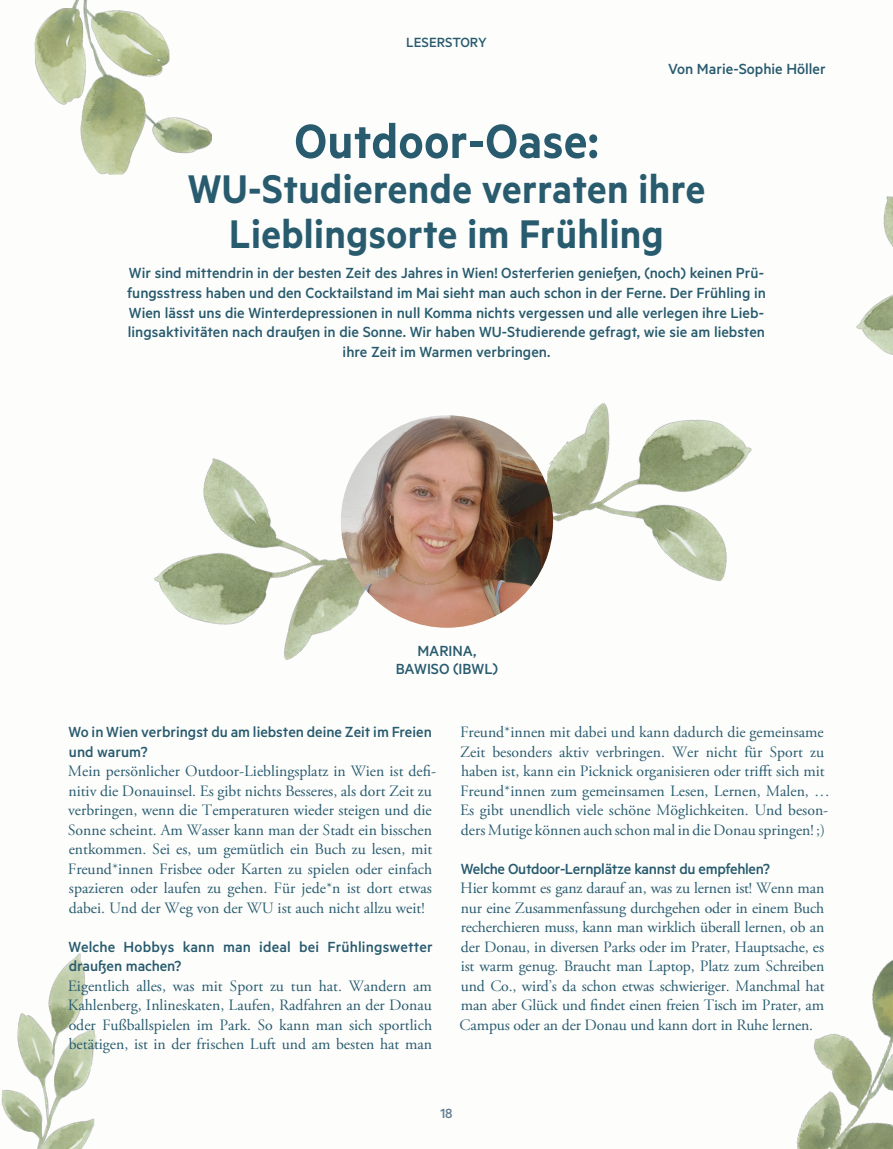
<style>
.page{position:relative;width:893px;height:1149px;background:#fff}
.page>*{position:absolute;margin:0;border:0;box-sizing:border-box;transform-origin:0 0}
.Headline_groß_Metric_Semibold{font:600 54px "Metric";letter-spacing:.01em;color:#285b6e;scale:.95 1}
.Headline_groß_Metric_Semibold-2{font:600 45px "Metric";letter-spacing:.01em;color:#285b6e;scale:.95 1}
.Subheadline_Anreisser_Metric_Medium{font:500 16.5px/19.5px "Metric";color:#285b6e;text-align:center}
.Interview_Fragen_Metric_Medium{font:500 16.5px/19.5px "Metric";color:#285b6e}
.Fließtext_Block_Garamond_Regular{font:500 16.5px/19.5px "Metric";letter-spacing:.01em;color:#285b6e}
.Interview_Fragen_Metric_Medium-2{font:500 16.5px "Metric";letter-spacing:-.02em;color:#285b6e}
.Fließtext_Block_Garamond_Regular-2{font:15.75px/19.5px "Adobe Garamond Pro";color:#285b6e}
.Kategorie_Metric_Medium{font:500 15px "Metric";color:#285b6e}
.Pagina{font:500 15px "Metric";color:#627c93}
</style>
<div class="page">
<img style="left:34px;top:0;width:178px;height:175px">
<img style="left:522px;top:402px;width:230px;height:195px">
<img style="left:154px;top:442px;width:233px;height:219px">
<img style="left:856px;top:196px;width:37px;height:159px">
<img style="left:1px;top:953px;width:96px;height:195px">
<img style="left:796px;top:959px;width:97px;height:189px">
<img style="left:341px;top:415px;width:212px;height:212px;border-radius:106px">
<p class="Kategorie_Metric_Medium" style="left:406px;top:33px;width:82px">LESERSTORY</p>
<p class="Interview_Fragen_Metric_Medium" style="left:668px;top:58px;width:159px">Von Marie-Sophie Höller</p>
<p class="Headline_groß_Metric_Semibold" style="left:294px;top:109px;width:322px">Outdoor-Oase:</p>
<p class="Headline_groß_Metric_Semibold-2" style="left:188px;top:162px;width:546px">WU-Studierende verraten ihre</p>
<p class="Headline_groß_Metric_Semibold-2" style="left:229px;top:207px;width:459px">Lieblingsorte im Frühling</p>
<p class="Subheadline_Anreisser_Metric_Medium" style="left:127px;top:263px;width:640px">Wir sind mittendrin in der besten Zeit des Jahres in Wien! Osterferien genießen, (noch) keinen Prü&shy;fungsstress haben und den Cocktailstand im Mai sieht man auch schon in der Ferne. Der Frühling in Wien lässt uns die Winterdepressionen in null Komma nichts vergessen und alle verlegen ihre Lieb&shy;lingsaktivitäten nach draußen in die Sonne. Wir haben WU-Studierende gefragt, wie sie am liebsten ihre Zeit im Warmen verbringen.</p>
<p class="Interview_Fragen_Metric_Medium" style="left:417px;top:641px;width:61px">MARINA,</p>
<p class="Interview_Fragen_Metric_Medium" style="left:396px;top:659px;width:104px">BAWISO (IBWL)</p>
<p class="Interview_Fragen_Metric_Medium" style="left:69px;top:721px;width:365px">Wo in Wien verbringst du am liebsten deine Zeit im Freien und warum?</p>
<p class="Fließtext_Block_Garamond_Regular-2" style="left:68px;top:761px;width:370px">Mein persönlicher Outdoor-Lieblingsplatz in Wien ist defi&shy;nitiv die Donauinsel. Es gibt nichts Besseres, als dort Zeit zu verbringen, wenn die Temperaturen wieder steigen und die Sonne scheint. Am Wasser kann man der Stadt ein bisschen entkommen. Sei es, um gemütlich ein Buch zu lesen, mit Freund*innen Frisbee oder Karten zu spielen oder einfach spazieren oder laufen zu gehen. Für jede*n ist dort etwas dabei. Und der Weg von der WU ist auch nicht allzu weit!</p>
<p class="Fließtext_Block_Garamond_Regular" style="left:69px;top:936px;width:366px">Welche Hobbys kann man ideal bei Frühlingswetter draußen machen?</p>
<p class="Fließtext_Block_Garamond_Regular-2" style="left:68px;top:976px;width:366px;text-align:justify">Eigentlich alles, was mit Sport zu tun hat. Wandern am Kahlenberg, Inlineskaten, Laufen, Radfahren an der Donau oder Fußballspielen im Park. So kann man sich sportlich betätigen, ist in der frischen Luft und am besten hat man</p>
<p class="Fließtext_Block_Garamond_Regular-2" style="left:460px;top:722px;width:371px">Freund*innen mit dabei und kann dadurch die gemeinsame Zeit besonders aktiv verbringen. Wer nicht für Sport zu haben ist, kann ein Picknick organisieren oder trifft sich mit Freund*innen zum gemeinsamen Lesen, Lernen, Malen, … Es gibt unendlich viele schöne Möglichkeiten. Und beson&shy;ders Mutige können auch schon mal in die Donau springen! ;)</p>
<p class="Interview_Fragen_Metric_Medium-2" style="left:461px;top:858px;width:311px">Welche Outdoor-Lernplätze kannst du empfehlen?</p>
<p class="Fließtext_Block_Garamond_Regular-2" style="left:460px;top:878px;width:366px;text-align:justify">Hier kommt es ganz darauf an, was zu lernen ist! Wenn man nur eine Zusammenfassung durchgehen oder in einem Buch recherchieren muss, kann man wirklich überall lernen, ob an der Donau, in diversen Parks oder im Prater, Hauptsache, es ist warm genug. Braucht man Laptop, Platz zum Schreiben und Co., wird’s da schon etwas schwieriger. Manchmal hat man aber Glück und findet einen freien Tisch im Prater, am Campus oder an der Donau und kann dort in Ruhe lernen.</p>
<p class="Pagina" style="left:440px;top:1103px;width:14px">18</p>
</div>
